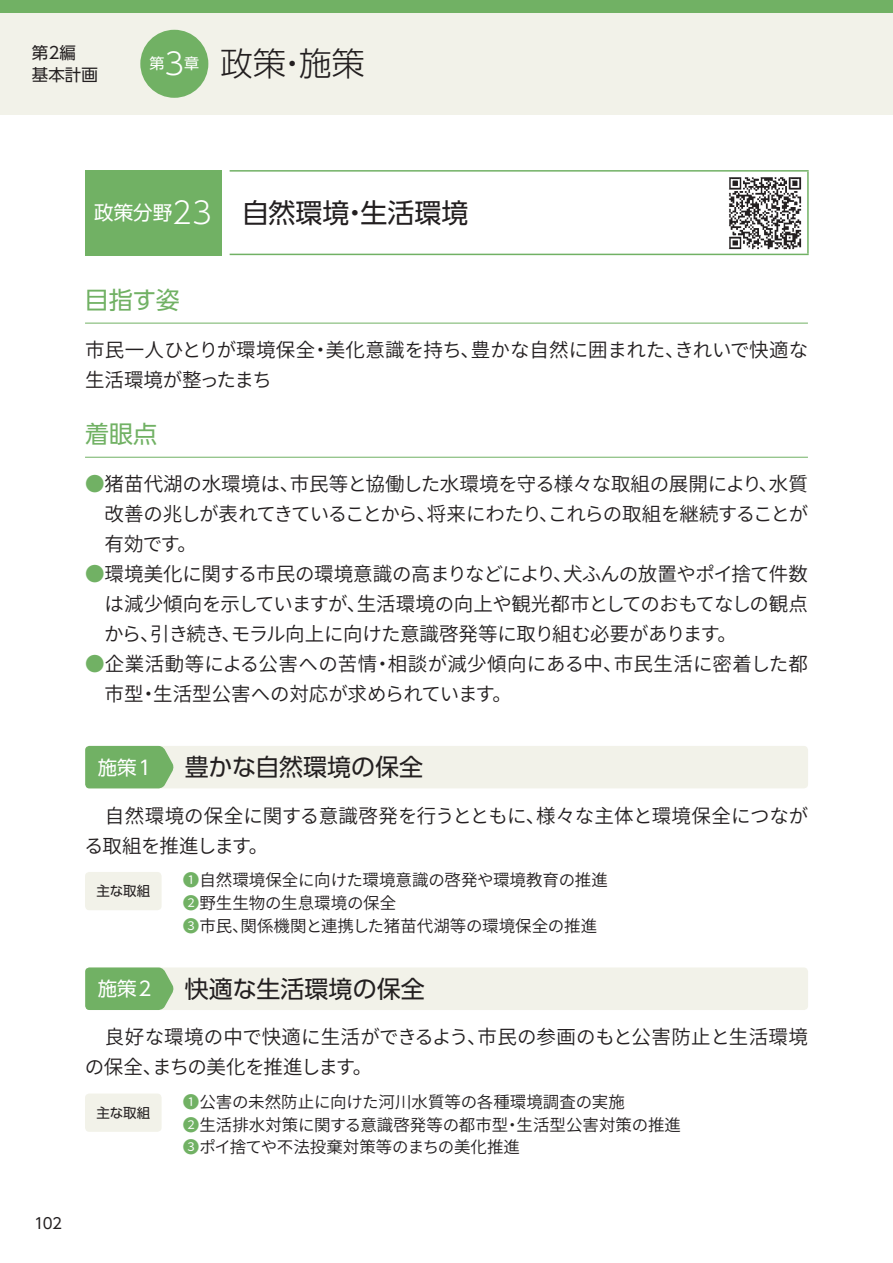
<style>
.page{position:relative;width:893px;height:1263px;background:#fff}
.page>*{position:absolute;margin:0;border:0;box-sizing:border-box;transform-origin:0 0}
.t1{font:300 33px "UD Shin Go Pro";color:#231f20}
.t2{font:27px "UD Shin Go Pro";color:#231f20}
.t3{font:24px "UD Shin Go Pro";color:#231f20}
.t4{font:24px "UD Shin Go Pro";letter-spacing:-.005em;color:#71b164}
.t5{font:600 19.5px/30px "Noto Sans CJ Kjp";letter-spacing:-.01em;color:#231f20}
.t6{font:19.5px "UD Shin Go Pro";color:#fff}
.t7{font:600 16.5px/22.5px "Noto Sans CJ Kjp";color:#231f20}
.t8{font:16.5px/22.5px "UD Shin Go Pro";color:#231f20}
.t9{font:15px "UD Shin Go Pro";color:#231f20}
.t10{font:13.5px "UD Shin Go Pro";letter-spacing:-.005em;color:#231f20}
.s1{font-size:30px;color:#fff}
.s2{font-weight:300;font-size:30px}
.s3{color:#71b164}
</style>
<div class="page">
<img style="left:723px;top:177px;width:84px;height:77px">
<div style="left:0;top:0;width:893px;height:115px;background:#f2f2e9"></div>
<div style="left:0;top:0;width:893px;height:13px;background:#71b164"></div>
<div style="left:140px;top:30px;width:68px;height:68px;background:#71b164;border-radius:50%"></div>
<hr style="left:85px;top:323px;width:723px;height:1px;background:#71b164">
<div style="left:85px;top:170px;width:136px;height:85px;background:#71b164"></div>
<div style="left:85px;top:746px;width:723px;height:42px;background:#f2f2e9;border-radius:4px"></div>
<svg style="left:85px;top:746px;width:89px;height:42px;background:#79b56c"></svg>
<div style="left:85px;top:872px;width:77px;height:38px;background:#f2f2e9;border-radius:4px"></div>
<div style="left:85px;top:967px;width:723px;height:43px;background:#f2f2e9;border-radius:4px"></div>
<svg style="left:85px;top:967px;width:89px;height:43px;background:#7bb66e"></svg>
<div style="left:85px;top:1093px;width:77px;height:39px;background:#f2f2e9;border-radius:4px"></div>
<hr style="left:230px;top:170px;width:579px;height:2px;background:#71b164">
<hr style="left:807px;top:172px;width:2px;height:82px;background:#71b164">
<hr style="left:230px;top:254px;width:579px;height:1px;background:#71b164">
<hr style="left:85px;top:457px;width:723px;height:1px;background:#71b164">
<p class="t8" style="left:32px;top:41px;width:67px">第２編<br>基本計画</p>
<h1 class="t1" style="left:149px;top:37px;width:217px"><sup>第</sup><span class="s1">3</span><sup>章</sup> 政策・施策</h1>
<p class="t6" style="left:94px;top:197px;width:119px">政策分野<span class="s2">23</span></p>
<p class="t4" style="left:85px;top:281px;width:97px">目指す姿</p>
<h2 class="t2" style="left:242px;top:191px;width:228px">自然環境・生活環境</h2>
<p class="t5" style="left:85px;top:335px;width:725px">市民一人ひとりが環境保全・美化意識を持ち、豊かな自然に囲まれた、きれいで快適な生活環境が整ったまち</p>
<p class="t4" style="left:85px;top:415px;width:73px">着眼点</p>
<p class="t5" style="left:105px;top:469px;width:705px;text-align:justify;text-indent:-20px"><span class="s3">●</span>猪苗代湖の水環境は、市民等と協働した水環境を守る様々な取組の展開により、水質改善の兆しが表れてきていることから、将来にわたり、これらの取組を継続することが有効です。</p>
<p class="t5" style="left:104px;top:559px;width:705px;text-align:justify;text-indent:-19px"><span class="s3">●</span>環境美化に関する市民の環境意識の高まりなどにより、犬ふんの放置やポイ捨て件数は減少傾向を示していますが、生活環境の向上や観光都市としてのおもてなしの観点から、引き続き、モラル向上に向けた意識啓発等に取り組む必要があります。</p>
<p class="t5" style="left:105px;top:649px;width:705px;text-indent:-20px"><span class="s3">●</span>企業活動等による公害への苦情・相談が減少傾向にある中、市民生活に密着した都市型・生活型公害への対応が求められています。</p>
<p class="t6" style="left:98px;top:751px;width:55px">施策1</p>
<p class="t3" style="left:185px;top:748px;width:240px">豊かな自然環境の保全</p>
<p class="t5" style="left:84px;top:801px;width:726px">　自然環境の保全に関する意識啓発を行うとともに、様々な主体と環境保全につながる取組を推進します。</p>
<p class="t10" style="left:96px;top:880px;width:55px">主な取組</p>
<p class="t7" style="left:183px;top:869px;width:427px"><span class="s3">❶</span>自然環境保全に向けた環境意識の啓発や環境教育の推進<br><span class="s3">❷</span>野生生物の生息環境の保全<br><span class="s3">❸</span>市民、関係機関と連携した猪苗代湖等の環境保全の推進</p>
<p class="t6" style="left:98px;top:973px;width:55px">施策2</p>
<p class="t3" style="left:185px;top:969px;width:241px">快適な生活環境の保全</p>
<p class="t5" style="left:85px;top:1022px;width:725px">　良好な環境の中で快適に生活ができるよう、市民の参画のもと公害防止と生活環境の保全、まちの美化を推進します。</p>
<p class="t9" style="left:34px;top:1211px;width:29px">102</p>
<p class="t10" style="left:96px;top:1102px;width:55px">主な取組</p>
<p class="t7" style="left:183px;top:1091px;width:500px"><span class="s3">❶</span>公害の未然防止に向けた河川水質等の各種環境調査の実施<br><span class="s3">❷</span>生活排水対策に関する意識啓発等の都市型・生活型公害対策の推進<br><span class="s3">❸</span>ポイ捨てや不法投棄対策等のまちの美化推進</p>
</div>
